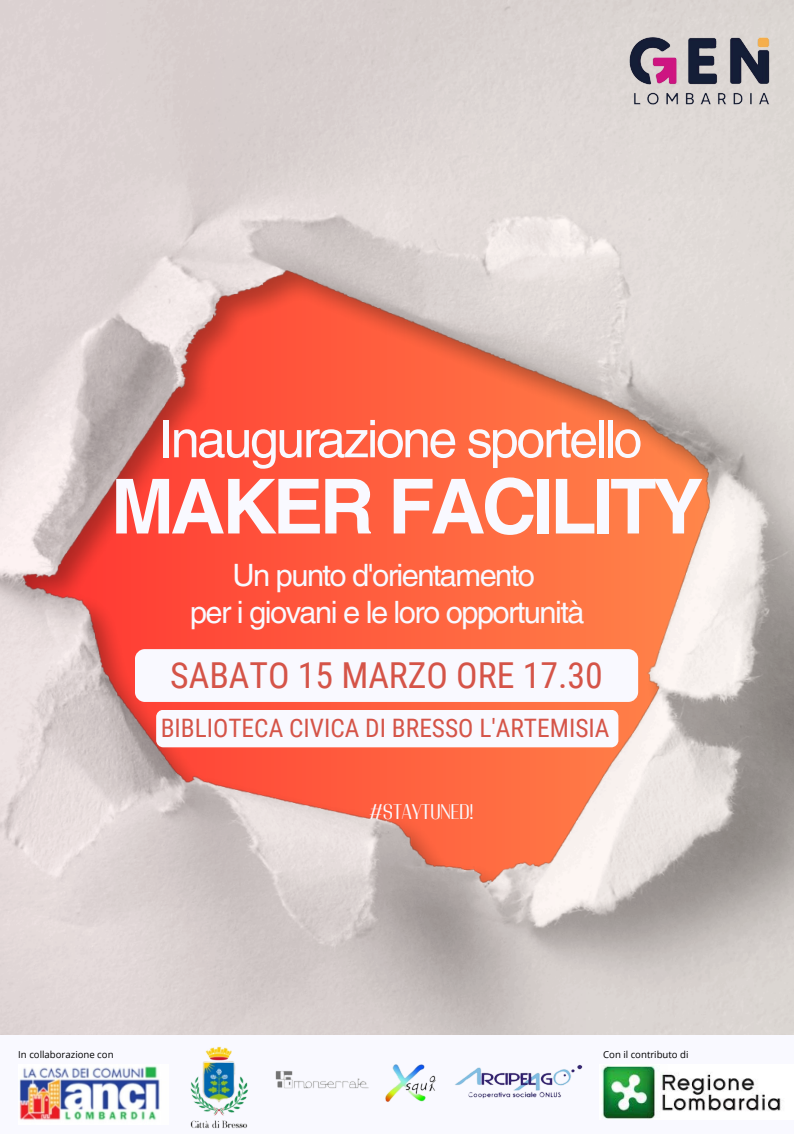
<style>
.page{position:relative;width:794px;height:1134px;background:#fff}
.page>*{position:absolute;margin:0;border:0;box-sizing:border-box;transform-origin:0 0}
.t1{font:700 76px "Helvetica LT Pro";letter-spacing:-.05em;color:#f9f9ff}
.t2{font:52px "Helvetica LT Pro";letter-spacing:-.05em;color:#f9f9ff}
.t3{font:35.76px "Roboto Condensed";color:#d55448}
.t4{font:30.8px/36.9px "Helvetica LT Pro";letter-spacing:-.05em;color:#f9f9ff;text-align:center}
.t5{font:25.4px "Roboto Condensed";color:#d55448}
.t6{font:21.2px "Adirek HC 400";color:#f9f9ff}
.t7{font:9.6px "Open Sans";color:#000}
</style>
<div class="page">
<img style="left:0;top:0;width:794px;height:1035px">
<div style="left:0;top:1035px;width:794px;height:99px;background:#f9f9ff"></div>
<img style="left:606px;top:5px;width:188px;height:132px">
<img style="left:19px;top:1066px;width:141px;height:55px">
<img style="left:190px;top:1046px;width:393px;height:82px">
<div style="left:135px;top:649px;width:503px;height:53px;background:#f9f9ff;border-radius:10px"></div>
<div style="left:156px;top:710px;width:462px;height:37px;background:#f9f9ff;border-radius:7px"></div>
<img style="left:601px;top:1065px;width:180px;height:54px">
<p class="t2" style="left:159px;top:420px;width:485px">Inaugurazione sportello</p>
<p class="t1" style="left:111px;top:479px;width:594px">MAKER FACILITY</p>
<h1 class="t4" style="left:190px;top:560px;width:396px">Un punto d'orientamento<br>per i giovani e le loro opportunità</h1>
<h3 class="t3" style="left:170px;top:655px;width:434px">SABATO 15 MARZO ORE 17.30</h3>
<h2 class="t5" style="left:161px;top:714px;width:450px">BIBLIOTECA CIVICA DI BRESSO L'ARTEMISIA</h2>
<h4 class="t6" style="left:369px;top:800px;width:105px">#STAYTUNED!</h4>
<h5 class="t7" style="left:18px;top:1048px;width:97px">In collaborazione con</h5>
<p class="t7" style="left:603px;top:1048px;width:87px">Con il contributo di</p>
</div>
